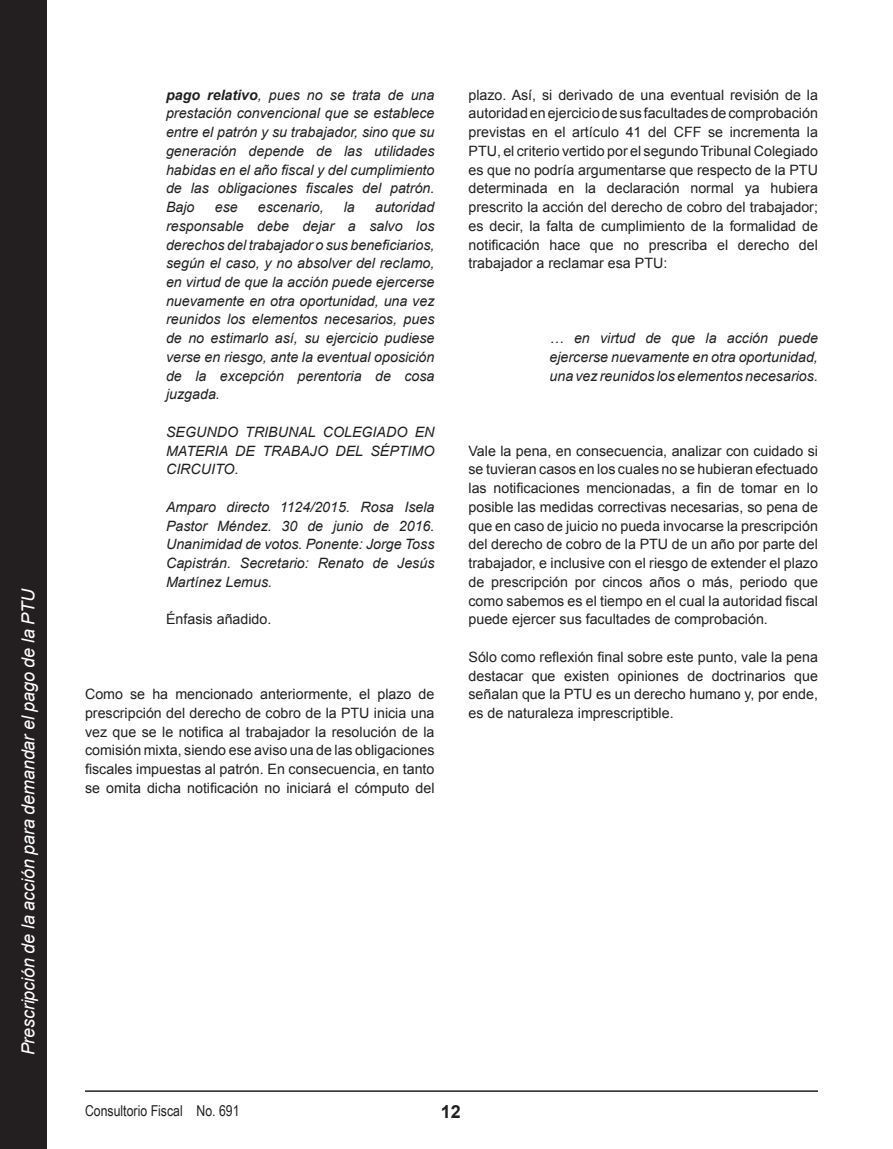
<style>
.page{position:relative;width:893px;height:1149px;background:#fff}
.page>*{position:absolute;margin:0;border:0;box-sizing:border-box;transform-origin:0 0}
.t1{font:italic 18px "Arial";letter-spacing:-.01em;color:#fff}
.t2{font:700 18px "Arial";color:#231f20}
.t3{font:15px "Arial Narrow";color:#231f20}
.t4{font:14.25px/18.8px "Arial";color:#231f20;text-align:justify}
.t5{font:italic 14.25px/18.8px "Arial";color:#231f20;text-align:justify}
.s1{font-weight:700}
</style>
<div class="page">
<div style="left:0;top:0;width:47px;height:1148px;background:#231f20"></div>
<hr style="left:85px;top:1089px;width:733px;height:2px;background:#231f20">
<p class="t1" style="left:16px;top:1054px;width:468px;rotate:-90deg">Prescripción de la acción para demandar el pago de la PTU</p>
<p class="t5" style="left:166px;top:85px;width:270px"><span class="s1">pago relativo</span>, pues no se trata de una prestación convencional que se establece entre el patrón y su trabajador, sino que su generación depende de las utilidades habidas en el año fiscal y del cumplimiento de las obligaciones fiscales del patrón.<br>Bajo</p>
<p class="t5" style="left:166px;top:198px;width:270px;text-indent:209px">autoridad responsable debe dejar a salvo los derechos del trabajador o sus beneficiarios, según el caso, y no absolver del reclamo, en virtud de que la acción puede ejercerse nuevamente en otra oportunidad, una vez reunidos los elementos necesarios, pues de no estimarlo así, su ejercicio pudiese verse en riesgo, ante la eventual oposición de la excepción perentoria de cosa juzgada.</p>
<p class="t5" style="left:166px;top:422px;width:270px">SEGUNDO TRIBUNAL COLEGIADO EN MATERIA DE TRABAJO DEL SÉPTIMO CIRCUITO.</p>
<p class="t5" style="left:166px;top:497px;width:270px">Amparo directo 1124/2015. Rosa Isela Pastor Méndez. 30 de junio de 2016.<br>Unanimidad de votos. Ponente: Jorge Toss Capistrán. Secretario: Renato de Jesús Martínez Lemus.</p>
<p class="t4" style="left:166px;top:610px;width:107px">Énfasis añadido.</p>
<p class="t5" style="left:215px;top:198px;width:24px">ese</p>
<p class="t5" style="left:258px;top:198px;width:67px">escenario,</p>
<p class="t5" style="left:344px;top:198px;width:13px">la</p>
<p class="t4" style="left:85px;top:684px;width:351px">Como se ha mencionado anteriormente, el plazo de prescripción del derecho de cobro de la PTU inicia una vez que se le notifica al trabajador la resolución de la comisión mixta, siendo ese aviso una de las obligaciones fiscales impuestas al patrón. En consecuencia, en tanto se omita dicha notificación no iniciará el cómputo del</p>
<p class="t4" style="left:468px;top:85px;width:351px">plazo. Así, si derivado de una eventual revisión de la autoridad en ejercicio de sus facultades de comprobación previstas en el artículo 41 del CFF se incrementa la PTU, el criterio vertido por el segundo Tribunal Colegiado es que no podría argumentarse que respecto de la PTU determinada en la declaración normal ya hubiera prescrito la acción del derecho de cobro del trabajador; es decir, la falta de cumplimiento de la formalidad de notificación hace que no prescriba el derecho del trabajador a reclamar esa PTU:</p>
<p class="t5" style="left:549px;top:329px;width:270px">… en virtud de que la acción puede ejercerse nuevamente en otra oportunidad, una vez reunidos los elementos necesarios.</p>
<p class="t4" style="left:468px;top:441px;width:351px">Vale la pena, en consecuencia, analizar con cuidado si se tuvieran casos en los cuales no se hubieran efectuado las notificaciones mencionadas, a fin de tomar en lo posible las medidas correctivas necesarias, so pena de que en caso de juicio no pueda invocarse la prescripción del derecho de cobro de la PTU de un año por parte del trabajador, e inclusive con el riesgo de extender el plazo de prescripción por cincos años o más, periodo que como sabemos es el tiempo en el cual la autoridad fiscal puede ejercer sus facultades de comprobación.</p>
<p class="t4" style="left:468px;top:647px;width:351px">Sólo como reflexión final sobre este punto, vale la pena destacar que existen opiniones de doctrinarios que señalan que la PTU es un derecho humano y, por ende, es de naturaleza imprescriptible.</p>
<p class="t3" style="left:85px;top:1099px;width:156px">Consultorio Fiscal No. 691</p>
<p class="t2" style="left:441px;top:1099px;width:22px">12</p>
</div>
